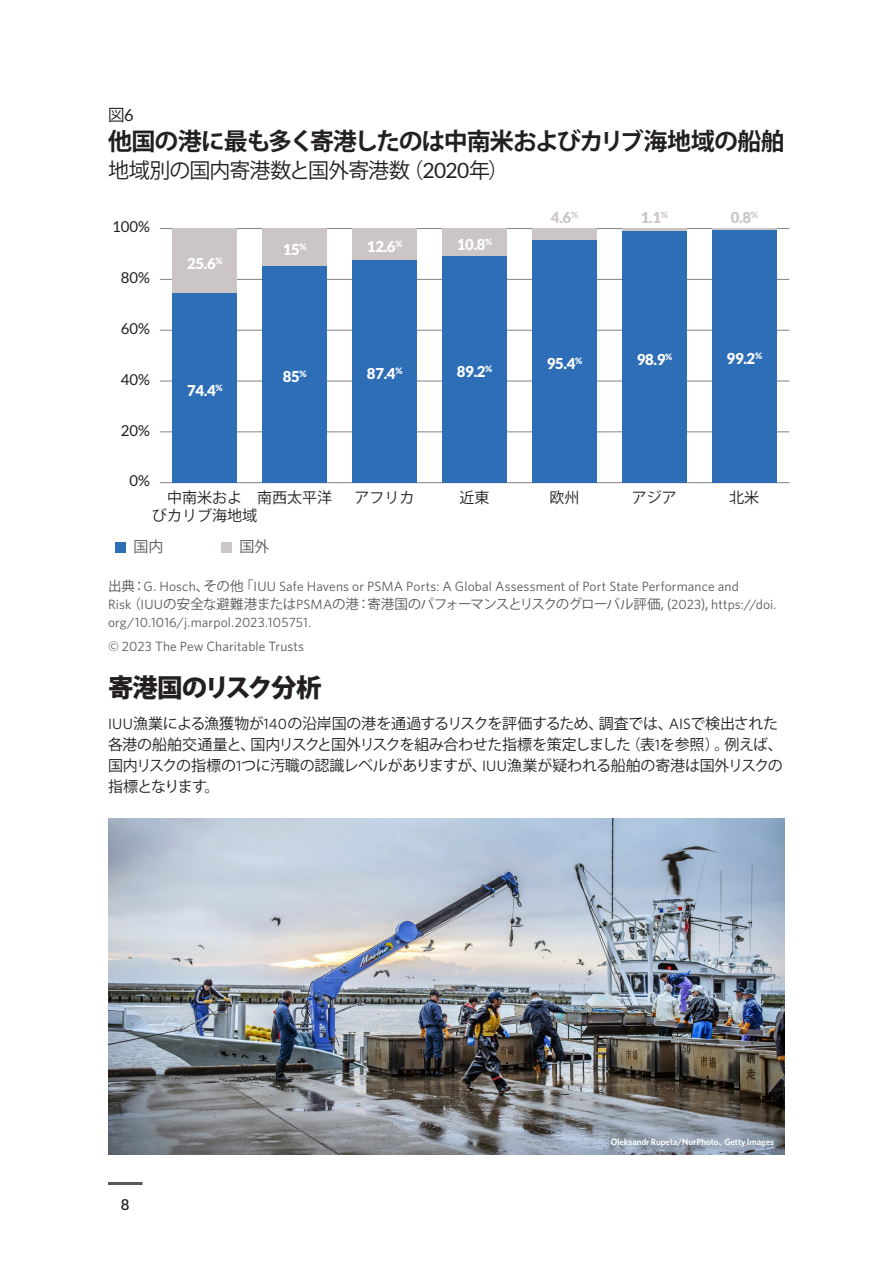
<style>
.page{position:relative;width:893px;height:1263px;background:#fff}
.page>*{position:absolute;margin:0;border:0;box-sizing:border-box;transform-origin:0 0}
.t1{font:800 25.5px "Koz Go Pro";letter-spacing:-.065em;color:#231f20}
.HED{font:700 24px "Koz Go Pro";letter-spacing:-.05em;color:#231f20}
.DEK{font:21px "Koz Go Pro";letter-spacing:-.05em;color:#231f20}
.Figure{font:16.5px "Koz Go Pro";color:#231f20}
.Body{font:15px/21px "Koz Go Pro";letter-spacing:-.025em;color:#231f20}
.t2{font:900 15px "Lato";letter-spacing:-.02em;color:#fff}
.t3{font:15px/31.3px "Koz Go Pr 6 N";color:#231f20}
.t4{font:15px "Lato";color:#231f20}
.t5{font:900 15px "Lato";color:#cbc6c5}
.t6{font:15px "Koz Go Pr 6 N";color:#58595b}
.t7{font:600 15px "Lato";color:#231f20}
.Source{font:13.5px/18px "Whitney";letter-spacing:.01em;color:#57585a}
.Photo_credit{font:600 9px "Whitney";letter-spacing:-.01em;color:#fff}
.s1{font-family:"Lato"}
.s2{color:#58595b}
.s3{font-family:"Koz Go Pro"}
.s4{font-family:"Whitney"}
.s5{font-family:"Koz Go Pro";font-weight:700}
</style>
<div class="page">
<hr style="left:108px;top:1182px;width:34px;height:3px;background:#57585a">
<hr style="left:160px;top:482px;width:629px;height:1px;background:#808284">
<hr style="left:160px;top:432px;width:629px;height:1px;background:#808284">
<hr style="left:160px;top:381px;width:629px;height:1px;background:#808284">
<hr style="left:160px;top:330px;width:629px;height:1px;background:#808284">
<hr style="left:160px;top:279px;width:629px;height:1px;background:#808284">
<hr style="left:160px;top:228px;width:629px;height:1px;background:#808284">
<div style="left:172px;top:229px;width:65px;height:65px;background:#cbc6c5"></div>
<div style="left:262px;top:229px;width:65px;height:38px;background:#cbc6c5"></div>
<div style="left:352px;top:229px;width:65px;height:32px;background:#cbc6c5"></div>
<div style="left:442px;top:229px;width:65px;height:27px;background:#cbc6c5"></div>
<div style="left:532px;top:229px;width:65px;height:11px;background:#cbc6c5"></div>
<hr style="left:622px;top:229px;width:65px;height:2px;background:#cbc6c5">
<hr style="left:712px;top:229px;width:65px;height:2px;background:#cbc6c5">
<div style="left:172px;top:294px;width:65px;height:189px;background:#2d6eb7"></div>
<div style="left:262px;top:267px;width:65px;height:216px;background:#2d6eb7"></div>
<div style="left:352px;top:261px;width:65px;height:222px;background:#2d6eb7"></div>
<div style="left:442px;top:256px;width:65px;height:227px;background:#2d6eb7"></div>
<div style="left:532px;top:240px;width:65px;height:243px;background:#2d6eb7"></div>
<div style="left:622px;top:231px;width:65px;height:252px;background:#2d6eb7"></div>
<div style="left:712px;top:231px;width:65px;height:252px;background:#2d6eb7"></div>
<div style="left:115px;top:542px;width:11px;height:10px;background:#2d6eb7"></div>
<div style="left:221px;top:542px;width:11px;height:10px;background:#cbc6c5"></div>
<img style="left:108px;top:819px;width:677px;height:336px">
<p class="Figure" style="left:108px;top:105px;width:27px">図<span class="s1">6</span></p>
<p class="HED" style="left:108px;top:126px;width:678px">他国の港に最も多く寄港したのは中南米およびカリブ海地域の船舶</p>
<p class="DEK" style="left:108px;top:157px;width:403px">地域別の国内寄港数と国外寄港数（<span class="s1">2020</span>年）</p>
<p class="t4" style="left:112px;top:218px;width:39px">100%</p>
<p class="t4" style="left:121px;top:269px;width:31px">80%</p>
<p class="t4" style="left:121px;top:320px;width:31px">60%</p>
<p class="t4" style="left:121px;top:371px;width:31px">40%</p>
<p class="t4" style="left:121px;top:422px;width:31px">20%</p>
<p class="t4" style="left:130px;top:473px;width:22px">0%</p>
<p class="t2" style="left:187px;top:254px;width:37px">25.6<sup>%</sup></p>
<p class="t2" style="left:187px;top:381px;width:37px">74.4<sup>%</sup></p>
<p class="t2" style="left:283px;top:241px;width:25px">15<sup>%</sup></p>
<p class="t2" style="left:367px;top:238px;width:37px">12.6<sup>%</sup></p>
<p class="t2" style="left:457px;top:236px;width:37px">10.8<sup>%</sup></p>
<p class="t2" style="left:283px;top:368px;width:25px">85<sup>%</sup></p>
<p class="t2" style="left:367px;top:365px;width:37px">87.4<sup>%</sup></p>
<p class="t2" style="left:457px;top:363px;width:37px">89.2<sup>%</sup></p>
<p class="t5" style="left:551px;top:209px;width:29px">4.6<sup>%</sup></p>
<p class="t5" style="left:641px;top:209px;width:29px">1.1<sup>%</sup></p>
<p class="t5" style="left:731px;top:209px;width:29px">0.8<sup>%</sup></p>
<p class="t2" style="left:547px;top:355px;width:37px">95.4<sup>%</sup></p>
<p class="t2" style="left:637px;top:350px;width:37px">98.9<sup>%</sup></p>
<p class="t2" style="left:727px;top:350px;width:37px">99.2<sup>%</sup></p>
<p class="t3" style="left:167px;top:482px;width:166px">中南米およ 南西太平洋</p>
<p class="t3" style="left:355px;top:482px;width:62px">アフリカ</p>
<p class="t3" style="left:460px;top:482px;width:31px">近東</p>
<p class="t3" style="left:549px;top:482px;width:31px">欧州</p>
<p class="t3" style="left:632px;top:482px;width:46px">アジア</p>
<p class="t3" style="left:729px;top:482px;width:31px">北米</p>
<p class="t3" style="left:133px;top:500px;width:125px;text-indent:19px">びカリブ海地域<span class="s2">国内</span></p>
<p class="t6" style="left:239px;top:538px;width:31px">国外</p>
<p class="Source" style="left:108px;top:577px;width:670px"><span class="s3">出典：</span>G. Hosch<span class="s3">、その他「</span>IUU Safe Havens or PSMA Ports: A Global Assessment of Port State Performance and<br>Risk<span class="s3">（</span>IUU<span class="s3">の安全な避難港または</span>PSMA<span class="s3">の港：寄港国のパフォーマンスとリスクのグローバル評価, (</span>2023<span class="s3">),</span> https://doi. org/10.1016/j.marpol.2023.105751.</p>
<p class="Source" style="left:108px;top:637px;width:198px">© 2023 The Pew Charitable Trusts</p>
<h1 class="t1" style="left:108px;top:671px;width:215px">寄港国のリスク分析</h1>
<p class="Body" style="left:108px;top:713px;width:676px"><span class="s4">IUU</span>漁業による漁獲物が<span class="s4">140</span>の沿岸国の港を通過するリスクを評価するため、調査では、<span class="s4">AIS</span>で検出された各港の船舶交通量と、国内リスクと国外リスクを組み合わせた指標を策定しました（表<span class="s4">1</span>を参照）。例えば、国内リスクの指標の<span class="s4">1</span>つに汚職の認識レベルがありますが、<span class="s4">IUU</span>漁業が疑われる船舶の寄港は国外リスクの指標となります。</p>
<p class="t7" style="left:121px;top:1194px;width:10px">8</p>
<p class="Photo_credit" style="left:611px;top:1136px;width:165px">Oleksandr Rupeta/NurPhoto<span class="s5">、</span>Getty Images</p>
</div>
